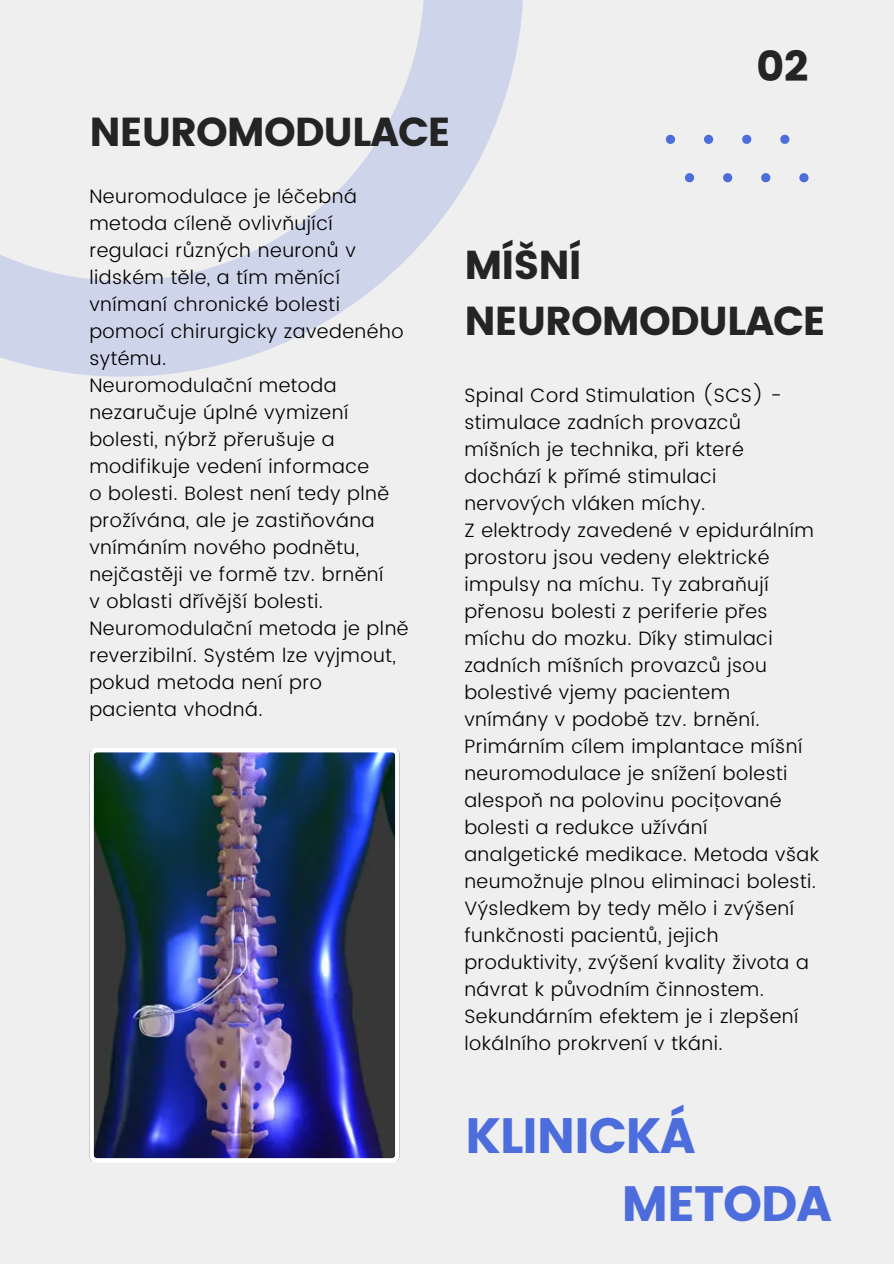
<style>
.page{position:relative;width:894px;height:1264px;background:#fff}
.page>*{position:absolute;margin:0;border:0;box-sizing:border-box;transform-origin:0 0}
.t1{font:49.65px/68.7px "Poppins";letter-spacing:-.025em;color:#4d6ddd}
.t2{font:42.6px "Poppins";color:#242424}
.t3{font:40.35px/56.2px "Poppins";letter-spacing:-.025em;color:#242424}
.t4{font:300 19.35px/27px "Poppins";letter-spacing:.025em;color:#000}
</style>
<div class="page">
<div style="left:0;top:0;width:893px;height:1263px;background:#efefef"></div>
<svg style="left:0;top:0;width:523px;height:376px"></svg>
<svg style="left:665px;top:135px;width:9px;height:9px"></svg>
<svg style="left:704px;top:135px;width:9px;height:9px"></svg>
<svg style="left:742px;top:135px;width:9px;height:9px"></svg>
<svg style="left:780px;top:135px;width:9px;height:9px"></svg>
<svg style="left:685px;top:173px;width:9px;height:9px"></svg>
<svg style="left:723px;top:173px;width:9px;height:9px"></svg>
<svg style="left:761px;top:173px;width:9px;height:9px"></svg>
<svg style="left:799px;top:173px;width:9px;height:9px"></svg>
<img style="left:89px;top:748px;width:310px;height:414px">
<p class="t3" style="left:89px;top:104px;width:363px">NEUROMODULACE</p>
<h2 class="t2" style="left:756px;top:42px;width:54px">02</h2>
<p class="t4" style="left:89px;top:182px;width:315px">Neuromodulace je léčebná metoda cíleně ovlivňující regulaci různých neuronů v lidském těle, a tím měnící vnímaní chronické bolesti pomocí chirurgicky zavedeného sytému.</p>
<p class="t4" style="left:89px;top:371px;width:321px">Neuromodulační metoda nezaručuje úplné vymizení bolesti, nýbrž přerušuje a modifikuje vedení informace<br>o bolesti. Bolest není tedy plně prožívána, ale je zastiňována vnímáním nového podnětu, nejčastěji ve formě tzv. brnění<br>v oblasti dřívější bolesti.<br>Neuromodulační metoda je plně reverzibilní. Systém lze vyjmout, pokud metoda není pro pacienta vhodná.</p>
<p class="t4" style="left:464px;top:381px;width:356px">Spinal Cord Stimulation (SCS) - stimulace zadních provazců míšních je technika, při které dochází k přímé stimulaci nervových vláken míchy.<br>Z elektrody zavedené v epidurálním prostoru jsou vedeny elektrické impulsy na míchu. Ty zabraňují přenosu bolesti z periferie přes míchu do mozku. Díky stimulaci zadních míšních provazců jsou bolestivé vjemy pacientem<br>vnímány v podobě tzv. brnění.<br>Primárním cílem implantace míšní neuromodulace je snížení bolesti alespoň na polovinu pociťované bolesti a redukce užívání analgetické medikace. Metoda však neumožnuje plnou eliminaci bolesti.<br>Výsledkem by tedy mělo i zvýšení funkčnosti pacientů, jejich produktivity, zvýšení kvality života a návrat k původním činnostem.<br>Sekundárním efektem je i zlepšení lokálního prokrvení v tkáni.</p>
<p class="t3" style="left:464px;top:237px;width:363px">MÍŠNÍ<br>NEUROMODULACE</p>
<h2 class="t1" style="left:621px;top:1101px;width:212px;text-indent:-156px">KLINICKÁ<br>METODA</h2>
</div>
